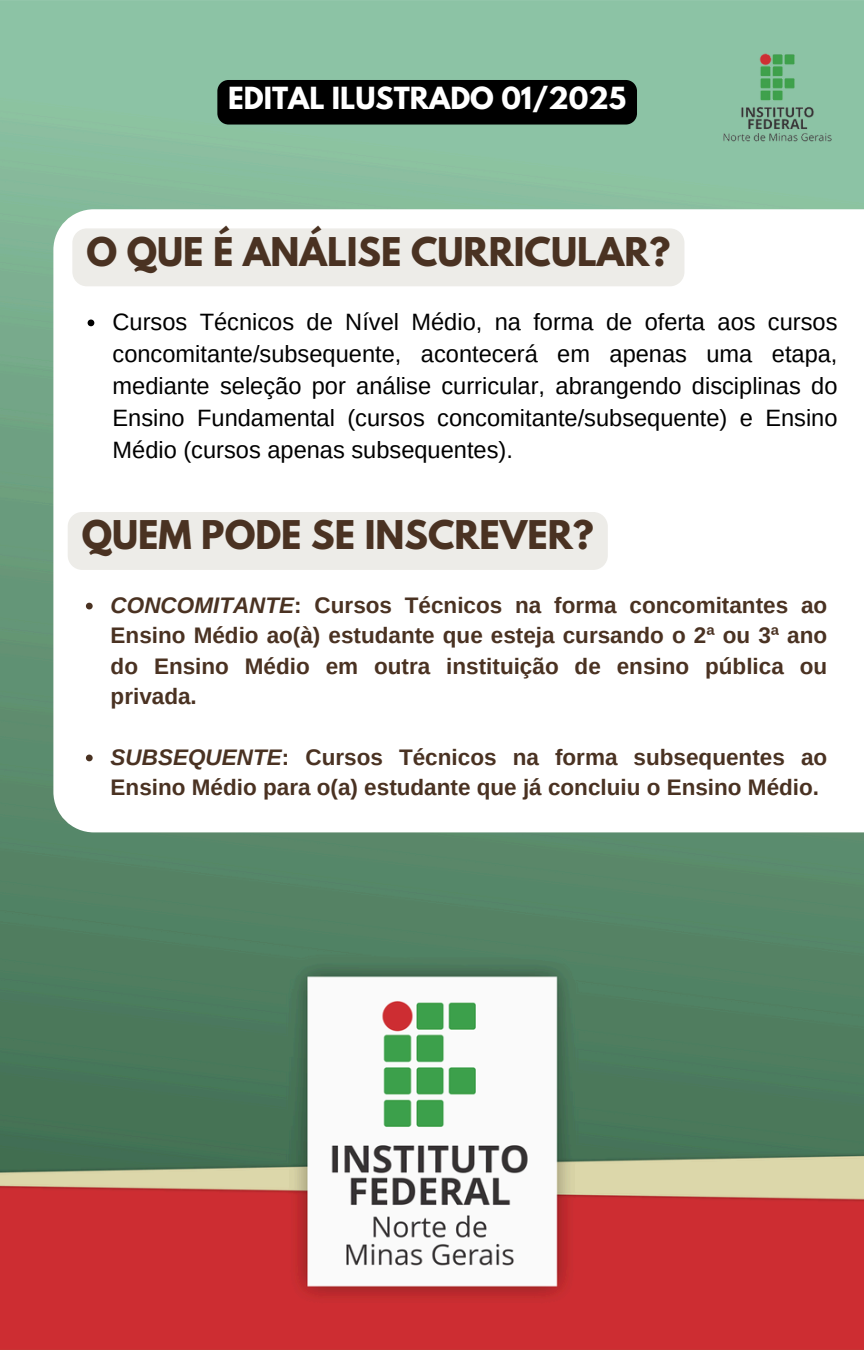
<style>
.page{position:relative;width:864px;height:1350px;background:#fff}
.page>*{position:absolute;margin:0;border:0;box-sizing:border-box;transform-origin:0 0}
.t1{font:700 35.1px "League Spartan";color:#4a3222}
.t2{font:700 27px "League Spartan";color:#fff}
.t3{font:23.62px/31.9px "Arimo";color:#000;text-align:justify}
.t4{font:700 22.5px/30.4px "Arimo";color:#4a3222;text-align:justify}
.s1{font-style:italic}
</style>
<div class="page">
<img style="left:0;top:0;width:864px;height:1350px">
<svg style="left:53px;top:209px;width:811px;height:623px"></svg>
<img style="left:713px;top:44px;width:129px;height:106px">
<div style="left:72px;top:228px;width:612px;height:58px;background:#edece8"></div>
<div style="left:217px;top:80px;width:420px;height:45px;background:#000"></div>
<svg style="left:88px;top:320px;width:6px;height:6px"></svg>
<svg style="left:86px;top:603px;width:7px;height:6px"></svg>
<svg style="left:86px;top:755px;width:7px;height:6px"></svg>
<div style="left:68px;top:512px;width:540px;height:58px;background:#edece8"></div>
<h1 class="t2" style="left:228px;top:85px;width:400px">EDITAL ILUSTRADO 01/2025</h1>
<p class="t1" style="left:86px;top:234px;width:586px">O QUE É ANÁLISE CURRICULAR?</p>
<p class="t3" style="left:113px;top:305px;width:727px">Cursos Técnicos de Nível Médio, na forma de oferta aos cursos concomitante/subsequente, acontecerá em apenas uma etapa, mediante seleção por análise curricular, abrangendo disciplinas do Ensino Fundamental (cursos concomitante/subsequente) e Ensino Médio (cursos apenas subsequentes).</p>
<p class="t1" style="left:82px;top:518px;width:514px">QUEM PODE SE INSCREVER?</p>
<h1 class="t4" style="left:111px;top:590px;width:718px"><span class="s1">CONCOMITANTE</span>: Cursos Técnicos na forma concomitantes ao Ensino Médio ao(à) estudante que esteja cursando o 2ª ou 3ª ano do Ensino Médio em outra instituição de ensino pública ou privada.</h1>
<p class="t4" style="left:111px;top:742px;width:718px"><span class="s1">SUBSEQUENTE</span>: Cursos Técnicos na forma subsequentes ao<br>Ensino Médio para o(a) estudante que já concluiu o Ensino Médio.</p>
</div>
